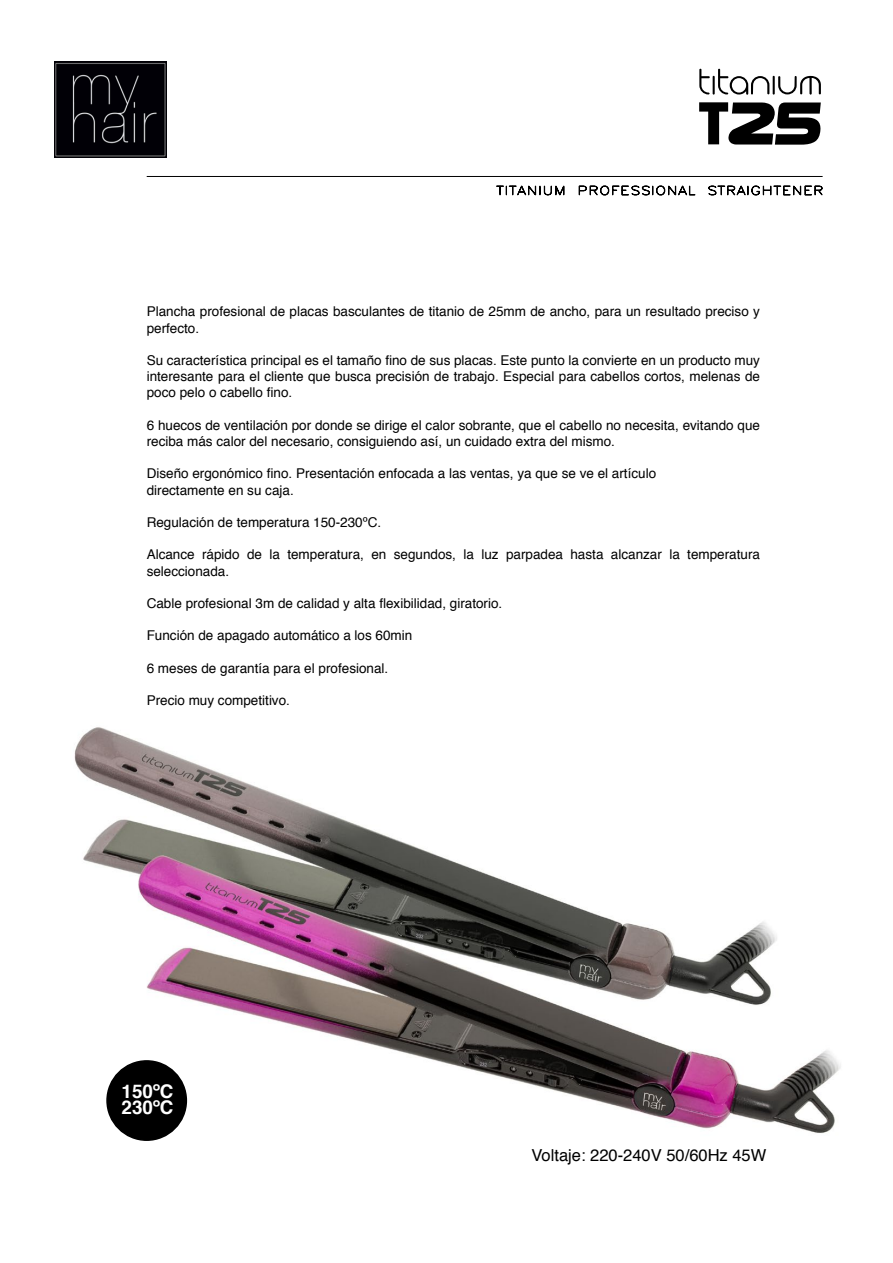
<style>
.page{position:relative;width:893px;height:1263px;background:#fff}
.page>*{position:absolute;margin:0;border:0;box-sizing:border-box;transform-origin:0 0}
.t1{font:700 18.9px/15.8px "Helvetica";color:#fff}
.t2{font:16.5px "Helvetica";color:#000}
.t3{font:13.5px/16.2px "Helvetica";color:#000}
</style>
<div class="page">
<img style="left:74px;top:727px;width:767px;height:414px">
<img style="left:54px;top:61px;width:113px;height:97px">
<svg style="left:699px;top:69px;width:122px;height:26px"></svg>
<svg style="left:699px;top:102px;width:122px;height:43px"></svg>
<hr style="left:147px;top:176px;width:676px;height:1px;background:#000">
<svg style="left:496px;top:185px;width:69px;height:11px"></svg>
<svg style="left:578px;top:185px;width:118px;height:11px"></svg>
<svg style="left:708px;top:185px;width:115px;height:11px"></svg>
<div style="left:107px;top:1061px;width:79px;height:79px;background:#000;border-radius:50%"></div>
<div style="left:106px;top:1060px;width:81px;height:81px;border:2px solid #000;border-radius:50%"></div>
<p class="t3" style="left:147px;top:304px;width:615px">Plancha profesional de placas basculantes de titanio de 25mm de ancho, para un resultado preciso y perfecto.</p>
<p class="t3" style="left:147px;top:352px;width:615px;text-align:justify">Su característica principal es el tamaño fino de sus placas. Este punto la convierte en un producto muy interesante para el cliente que busca precisión de trabajo. Especial para cabellos cortos, melenas de poco pelo o cabello fino.</p>
<p class="t3" style="left:147px;top:417px;width:615px">6 huecos de ventilación por donde se dirige el calor sobrante, que el cabello no necesita, evitando que reciba más calor del necesario, consiguiendo así, un cuidado extra del mismo.</p>
<p class="t3" style="left:147px;top:466px;width:511px">Diseño ergonómico fino. Presentación enfocada a las ventas, ya que se ve el artículo directamente en su caja.</p>
<p class="t3" style="left:147px;top:514px;width:236px">Regulación de temperatura 150-230ºC.</p>
<p class="t3" style="left:147px;top:547px;width:615px">Alcance rápido de la temperatura, en segundos, la luz parpadea hasta alcanzar la temperatura seleccionada.</p>
<p class="t3" style="left:147px;top:595px;width:357px">Cable profesional 3m de calidad y alta flexibilidad, giratorio.</p>
<p class="t3" style="left:147px;top:628px;width:267px">Función de apagado automático a los 60min</p>
<p class="t3" style="left:147px;top:660px;width:243px">6 meses de garantía para el profesional.</p>
<p class="t3" style="left:147px;top:693px;width:145px">Precio muy competitivo.</p>
<h1 class="t1" style="left:122px;top:1084px;width:53px">150ºC<br>230ºC</h1>
<p class="t2" style="left:531px;top:1142px;width:236px">Voltaje: 220-240V 50/60Hz 45W</p>
</div>
